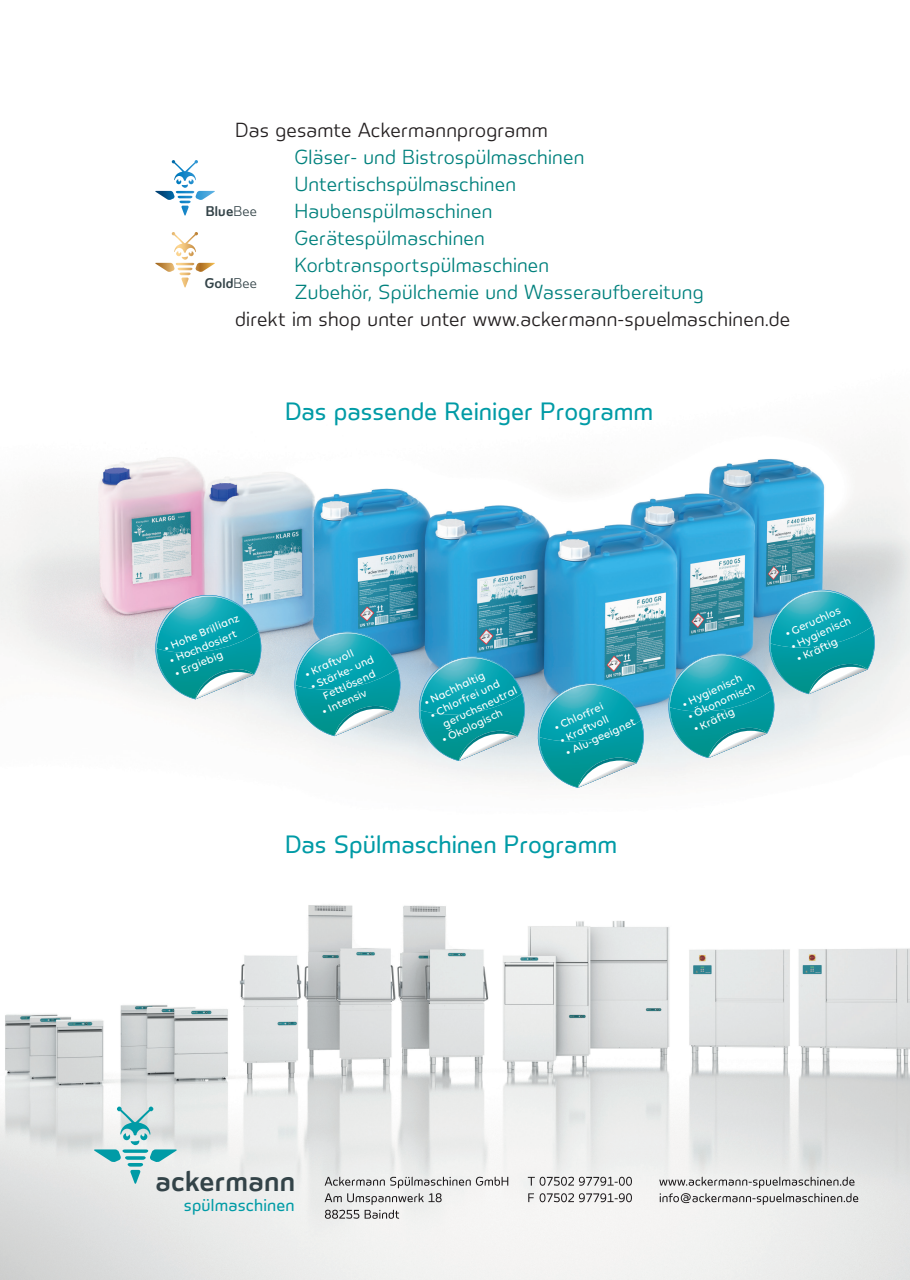
<style>
.page{position:relative;width:910px;height:1280px;background:#fff}
.page>*{position:absolute;margin:0;border:0;box-sizing:border-box;transform-origin:0 0}
.t1{font:27.3px "Volt A Semibold";letter-spacing:.01em;color:#334348}
.t2{font:24px "Volt A Regular";color:#009ba6}
.t3{font:19.5px/27px "Volt A Light";letter-spacing:.01em;color:#00817d}
.t4{font:19.5px "Volt A Light";letter-spacing:.01em;color:#231f20}
.t5{font:16.35px "Volt A Regular";letter-spacing:.01em;color:#009ba6}
.t6{font:13.5px "Volt A Semibold";letter-spacing:.01em;color:#334348}
.t7{font:500 11.4px/13.6px "Volte Rounded";color:#fff}
.s1{font-family:"Volt A Light"}
</style>
<div class="page">
<img style="left:0;top:447px;width:910px;height:833px">
<img style="left:325px;top:1177px;width:61px;height:9px">
<img style="left:390px;top:1177px;width:118px;height:11px">
<img style="left:325px;top:1193px;width:117px;height:12px">
<img style="left:325px;top:1210px;width:74px;height:9px">
<img style="left:528px;top:1177px;width:104px;height:9px">
<img style="left:528px;top:1193px;width:104px;height:9px">
<img style="left:659px;top:1177px;width:195px;height:11px">
<img style="left:660px;top:1193px;width:198px;height:12px">
<svg style="left:94px;top:1106px;width:83px;height:78px;background:#c0dbdd"></svg>
<svg style="left:155px;top:160px;width:60px;height:56px"></svg>
<svg style="left:155px;top:232px;width:60px;height:56px"></svg>
<svg style="left:662px;top:583px;width:219px;height:175px;background:#66b9c8"></svg>
<svg style="left:149px;top:589px;width:119px;height:111px;background:#61b8c2"></svg>
<svg style="left:288px;top:625px;width:362px;height:163px"></svg>
<h3 class="t4" style="left:235px;top:118px;width:314px">Das gesamte Ackermannprogramm</h3>
<h3 class="t3" style="left:294px;top:143px;width:411px">Gläser- und Bistrospülmaschinen<br>Untertischspülmaschinen<br>Haubenspülmaschinen<br>Gerätespülmaschinen<br>Korbtransportspülmaschinen<br>Zubehör, Spülchemie und Wasseraufbereitung</h3>
<h3 class="t4" style="left:235px;top:307px;width:557px">direkt im shop unter unter www.ackermann-spuelmaschinen.de</h3>
<p class="t6" style="left:206px;top:202px;width:53px">Blue<span class="s1">Bee</span></p>
<p class="t6" style="left:205px;top:274px;width:54px">Gold<span class="s1">Bee</span></p>
<h2 class="t2" style="left:285px;top:397px;width:370px">Das passende Reiniger Programm</h2>
<p class="t7" style="left:162px;top:641px;width:82px;rotate:-22deg">• Hohe Brillianz</p>
<p class="t7" style="left:167px;top:654px;width:73px;rotate:-22deg">• Hochdosiert</p>
<p class="t7" style="left:172px;top:667px;width:53px;rotate:-22deg">• Ergiebig</p>
<p class="t7" style="left:302px;top:668px;width:54px;rotate:-25deg">• Kraftvoll</p>
<p class="t7" style="left:308px;top:681px;width:70px;text-align:center;rotate:-25deg">• Stärke- und<br>Fettlösend</p>
<p class="t7" style="left:319px;top:706px;width:50px;rotate:-25deg">• Intensiv</p>
<p class="t7" style="left:421px;top:696px;width:68px;rotate:-25deg">• Nachhaltig</p>
<p class="t7" style="left:434px;top:705px;width:82px;text-indent:-8px;rotate:-25deg">• Chlorfrei und geruchsneutral</p>
<p class="t7" style="left:439px;top:733px;width:68px;rotate:-25deg">• Ökologisch</p>
<p class="t7" style="left:552px;top:721px;width:55px;rotate:-25deg">• Chlorfrei</p>
<p class="t7" style="left:557px;top:734px;width:54px;rotate:-25deg">• Kraftvoll</p>
<p class="t7" style="left:563px;top:746px;width:77px;rotate:-25deg">• Alu-geeignet</p>
<h2 class="t2" style="left:285px;top:829px;width:334px">Das Spülmaschinen Programm</h2>
<p class="t7" style="left:680px;top:698px;width:66px;rotate:-25deg">• Hygienisch</p>
<p class="t7" style="left:685px;top:710px;width:74px;rotate:-25deg">• Ökonomisch</p>
<p class="t7" style="left:691px;top:723px;width:46px;rotate:-25deg">• Kräftig</p>
<p class="t7" style="left:783px;top:628px;width:61px;rotate:-25deg">• Geruchlos</p>
<p class="t7" style="left:788px;top:640px;width:66px;rotate:-25deg">• Hygienisch</p>
<p class="t7" style="left:794px;top:653px;width:46px;rotate:-25deg">• Kräftig</p>
<h1 class="t1" style="left:155px;top:1165px;width:141px">ackermann</h1>
<h3 class="t5" style="left:184px;top:1195px;width:112px">spülmaschinen</h3>
</div>
